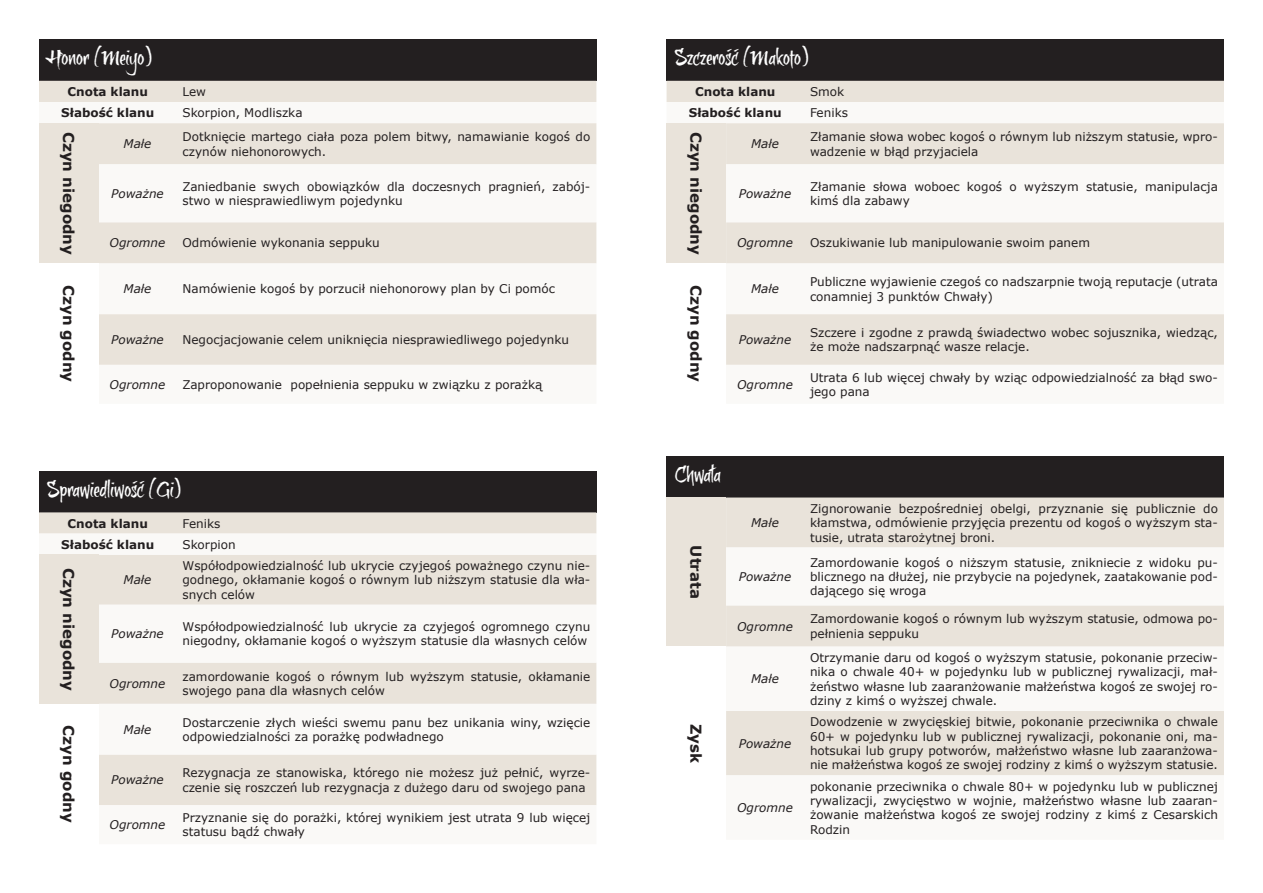
<style>
.page{position:relative;width:1263px;height:893px;background:#fff}
.page>*{position:absolute;margin:0;border:0;box-sizing:border-box;transform-origin:0 0}
.t1{font:21px "brushtip Texe";color:#fff}
.t2{font:700 15px "Verdana";color:#231f20}
.t3{font:12px/14.4px "Verdana";color:#231f20}
.t4{font:italic 12px "Verdana";color:#231f20}
.t5{font:700 12px "Verdana";color:#231f20}
</style>
<div class="page">
<div style="left:39px;top:39px;width:557px;height:42px;background:#231f20"></div>
<div style="left:39px;top:81px;width:557px;height:21px;background:#e9e3da"></div>
<svg style="left:99px;top:123px;width:497px;height:242px;fill:#e9e3da"></svg>
<div style="left:39px;top:123px;width:60px;height:140px;background:#e9e3da"></div>
<div style="left:39px;top:471px;width:557px;height:41px;background:#231f20"></div>
<svg style="left:39px;top:512px;width:557px;height:22px;background:#e5e0d7"></svg>
<svg style="left:39px;top:554px;width:557px;height:251px;fill:#e9e3da"></svg>
<div style="left:39px;top:555px;width:60px;height:149px;background:#e9e3da"></div>
<div style="left:39px;top:704px;width:60px;height:140px;background:#fff"></div>
<div style="left:666px;top:39px;width:558px;height:42px;background:#231f20"></div>
<div style="left:666px;top:81px;width:558px;height:21px;background:#e9e3da"></div>
<svg style="left:726px;top:123px;width:498px;height:242px;fill:#e9e3da"></svg>
<div style="left:666px;top:123px;width:60px;height:140px;background:#e9e3da"></div>
<div style="left:666px;top:456px;width:558px;height:41px;background:#231f20"></div>
<div style="left:666px;top:497px;width:60px;height:150px;background:#e9e3da"></div>
<div style="left:726px;top:497px;width:498px;height:50px;background:#e9e3da"></div>
<svg style="left:726px;top:547px;width:498px;height:229px"></svg>
<h1 class="t1" style="left:48px;top:45px;width:106px">Honor (Meiyo)</h1>
<p class="t5" style="left:68px;top:83px;width:82px">Cnota klanu</p>
<p class="t3" style="left:182px;top:84px;width:25px">Lew</p>
<p class="t5" style="left:61px;top:104px;width:94px">Słabość klanu</p>
<p class="t3" style="left:182px;top:105px;width:122px">Skorpion, Modliszka</p>
<p class="t2" style="left:79px;top:132px;width:124px;rotate:90deg">Czyn niegodny</p>
<p class="t4" style="left:124px;top:136px;width:29px">Małe</p>
<p class="t3" style="left:182px;top:129px;width:409px">Dotknięcie martego ciała poza polem bitwy, namawianie kogoś do czynów niehonorowych.</p>
<p class="t4" style="left:111px;top:185px;width:54px">Poważne</p>
<p class="t3" style="left:182px;top:179px;width:409px">Zaniedbanie swych obowiązków dla doczesnych pragnień, zabój&shy;stwo w niesprawiedliwym pojedynku</p>
<p class="t4" style="left:110px;top:235px;width:57px">Ogromne</p>
<p class="t3" style="left:182px;top:236px;width:199px">Odmówienie wykonania seppuku</p>
<p class="t2" style="left:79px;top:285px;width:99px;rotate:90deg">Czyn godny</p>
<p class="t4" style="left:124px;top:281px;width:29px">Małe</p>
<p class="t3" style="left:182px;top:282px;width:374px">Namówienie kogoś by porzucił niehonorowy plan by Ci pomóc</p>
<p class="t4" style="left:111px;top:331px;width:54px">Poważne</p>
<p class="t3" style="left:182px;top:332px;width:388px">Negocjacjowanie celem uniknięcia niesprawiedliwego pojedynku</p>
<p class="t4" style="left:110px;top:376px;width:57px">Ogromne</p>
<p class="t3" style="left:182px;top:377px;width:361px">Zaproponowanie popełnienia seppuku w związku z porażką</p>
<h1 class="t1" style="left:48px;top:476px;width:135px">Sprawiedliwość (Gi)</h1>
<p class="t5" style="left:68px;top:515px;width:82px">Cnota klanu</p>
<p class="t3" style="left:182px;top:516px;width:39px">Feniks</p>
<p class="t5" style="left:61px;top:536px;width:94px">Słabość klanu</p>
<p class="t3" style="left:182px;top:537px;width:55px">Skorpion</p>
<p class="t2" style="left:79px;top:568px;width:124px;rotate:90deg">Czyn niegodny</p>
<p class="t4" style="left:124px;top:572px;width:29px">Małe</p>
<p class="t3" style="left:182px;top:558px;width:409px;text-align:justify">Współodpowiedzialność lub ukrycie czyjegoś poważnego czynu nie&shy;godnego, okłamanie kogoś o równym lub niższym statusie dla wła&shy;snych celów</p>
<p class="t4" style="left:111px;top:626px;width:54px">Poważne</p>
<p class="t3" style="left:182px;top:619px;width:409px">Współodpowiedzialność lub ukrycie za czyjegoś ogromnego czynu niegodny, okłamanie kogoś o wyższym statusie dla własnych celów</p>
<p class="t4" style="left:110px;top:675px;width:57px">Ogromne</p>
<p class="t3" style="left:182px;top:669px;width:409px">zamordowanie kogoś o równym lub wyższym statusie, okłamanie swojego pana dla własnych celów</p>
<p class="t2" style="left:79px;top:725px;width:99px;rotate:90deg">Czyn godny</p>
<p class="t4" style="left:124px;top:721px;width:29px">Małe</p>
<p class="t3" style="left:182px;top:715px;width:409px">Dostarczenie złych wieści swemu panu bez unikania winy, wzięcie odpowiedzialności za porażkę podwładnego</p>
<p class="t4" style="left:111px;top:772px;width:54px">Poważne</p>
<p class="t3" style="left:182px;top:766px;width:409px">Rezygnacja ze stanowiska, którego nie możesz już pełnić, wyrze&shy;czenie się roszczeń lub rezygnacja z dużego daru od swojego pana</p>
<p class="t4" style="left:110px;top:817px;width:57px">Ogromne</p>
<p class="t3" style="left:182px;top:810px;width:409px">Przyznanie się do porażki, której wynikiem jest utrata 9 lub więcej statusu bądź chwały</p>
<h1 class="t1" style="left:675px;top:45px;width:135px">Szczerość (Makoto)</h1>
<p class="t5" style="left:695px;top:83px;width:82px">Cnota klanu</p>
<p class="t3" style="left:810px;top:84px;width:36px">Smok</p>
<p class="t5" style="left:689px;top:104px;width:94px">Słabość klanu</p>
<p class="t3" style="left:810px;top:105px;width:39px">Feniks</p>
<p class="t2" style="left:707px;top:132px;width:124px;rotate:90deg">Czyn niegodny</p>
<p class="t4" style="left:751px;top:136px;width:29px">Małe</p>
<p class="t3" style="left:810px;top:129px;width:409px">Złamanie słowa wobec kogoś o równym lub niższym statusie, wpro&shy;wadzenie w błąd przyjaciela</p>
<p class="t4" style="left:739px;top:185px;width:54px">Poważne</p>
<p class="t3" style="left:810px;top:179px;width:409px">Złamanie słowa woboec kogoś o wyższym statusie, manipulacja kimś dla zabawy</p>
<p class="t4" style="left:737px;top:235px;width:57px">Ogromne</p>
<p class="t3" style="left:810px;top:236px;width:281px">Oszukiwanie lub manipulowanie swoim panem</p>
<p class="t2" style="left:707px;top:285px;width:99px;rotate:90deg">Czyn godny</p>
<p class="t4" style="left:751px;top:281px;width:29px">Małe</p>
<p class="t3" style="left:810px;top:274px;width:409px">Publiczne wyjawienie czegoś co nadszarpnie twoją reputacje (utrata conamniej 3 punktów Chwały)</p>
<p class="t4" style="left:739px;top:331px;width:54px">Poważne</p>
<p class="t3" style="left:810px;top:325px;width:409px">Szczere i zgodne z prawdą świadectwo wobec sojusznika, wiedząc, że może nadszarpnąć wasze relacje.</p>
<p class="t4" style="left:737px;top:376px;width:57px">Ogromne</p>
<p class="t3" style="left:810px;top:370px;width:409px">Utrata 6 lub więcej chwały by wziąc odpowiedzialność za błąd swo&shy;jego pana</p>
<h1 class="t1" style="left:675px;top:461px;width:47px">Chwała</h1>
<p class="t2" style="left:707px;top:545px;width:55px;rotate:90deg">Utrata</p>
<p class="t2" style="left:707px;top:724px;width:41px;rotate:90deg">Zysk</p>
<p class="t4" style="left:751px;top:514px;width:29px">Małe</p>
<p class="t4" style="left:739px;top:568px;width:54px">Poważne</p>
<p class="t3" style="left:810px;top:501px;width:409px;text-align:justify">Zignorowanie bezpośredniej obelgi, przyznanie się publicznie do kłamstwa, odmówienie przyjęcia prezentu od kogoś o wyższym sta&shy;tusie, utrata starożytnej broni.</p>
<p class="t3" style="left:810px;top:555px;width:409px;text-align:justify">Zamordowanie kogoś o niższym statusie, znikniecie z widoku pu&shy;blicznego na dłużej, nie przybycie na pojedynek, zaatakowanie pod&shy;dającego się wroga</p>
<p class="t4" style="left:737px;top:618px;width:57px">Ogromne</p>
<p class="t3" style="left:810px;top:612px;width:409px">Zamordowanie kogoś o równym lub wyższym statusie, odmowa po&shy;pełnienia seppuku</p>
<p class="t4" style="left:751px;top:671px;width:29px">Małe</p>
<p class="t4" style="left:739px;top:735px;width:54px">Poważne</p>
<p class="t4" style="left:737px;top:799px;width:57px">Ogromne</p>
<p class="t3" style="left:810px;top:650px;width:409px;text-align:justify">Otrzymanie daru od kogoś o wyższym statusie, pokonanie przeciw&shy;nika o chwale 40+ w pojedynku lub w publicznej rywalizacji, mał&shy;żeństwo własne lub zaaranżowanie małżeństwa kogoś ze swojej ro&shy;dziny z kimś o wyższej chwale.</p>
<p class="t3" style="left:810px;top:714px;width:409px;text-align:justify">Dowodzenie w zwycięskiej bitwie, pokonanie przeciwnika o chwale 60+ w pojedynku lub w publicznej rywalizacji, pokonanie oni, ma&shy;hotsukai lub grupy potworów, małżeństwo własne lub zaaranżowa&shy;nie małżeństwa kogoś ze swojej rodziny z kimś o wyższym statusie.</p>
<p class="t3" style="left:810px;top:779px;width:409px;text-align:justify">pokonanie przeciwnika o chwale 80+ w pojedynku lub w publicznej rywalizacji, zwycięstwo w wojnie, małżeństwo własne lub zaaran&shy;żowanie małżeństwa kogoś ze swojej rodziny z kimś z Cesarskich Rodzin</p>
</div>
